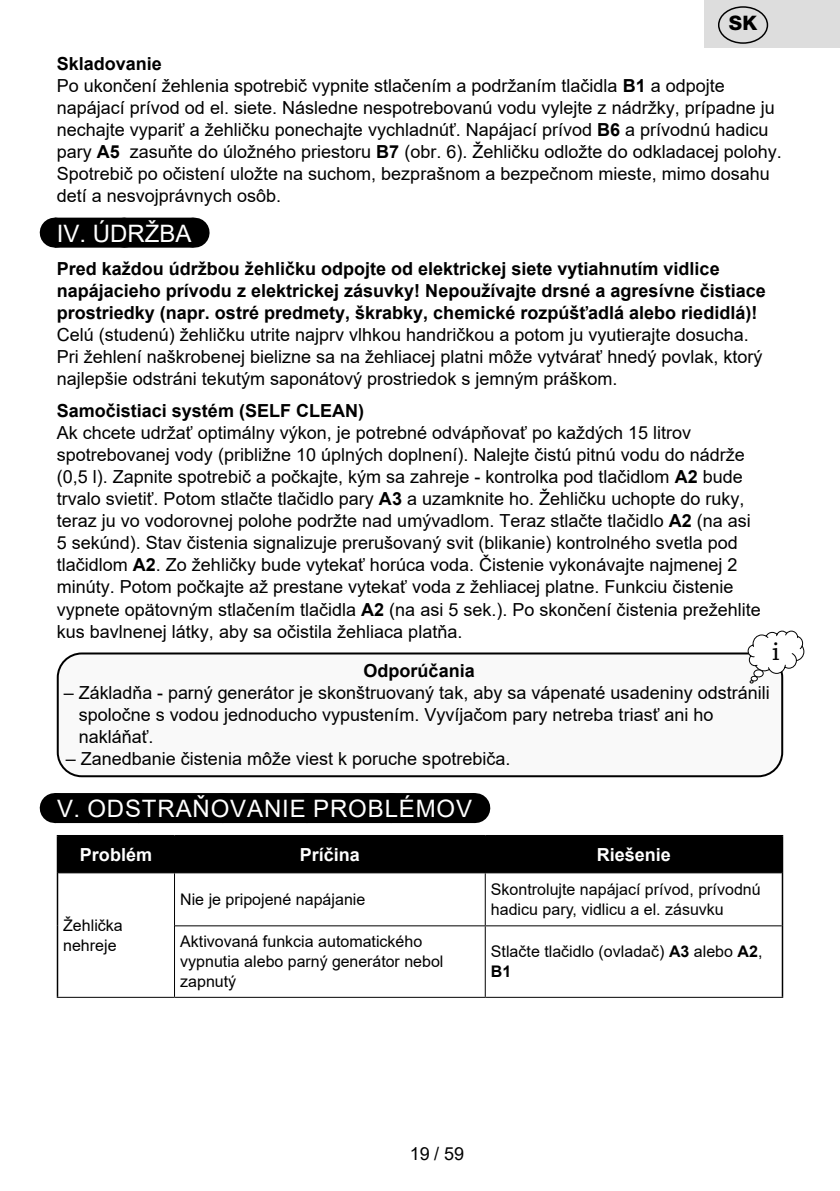
<style>
.page{position:relative;width:840px;height:1191px;background:#fff}
.page>*{position:absolute;margin:0;border:0;box-sizing:border-box;transform-origin:0 0}
.Normální{font:28px "Chaparral Pro";color:#000}
.Grafický_nadpis_ETA{font:24px "Arial";letter-spacing:.035em;color:#fff}
.Grafický_nadpis_ETA-2{font:24px "Arial";color:#fff}
.t1{font:800 20px "Helvetica Neue OT";color:#000}
.Normální-2{font:18px/22px "Arial";color:#000}
.Normální-3{font:700 18px/22px "Arial";color:#000}
.t2{font:700 18px "Arial";color:#fff}
.t3{font:16px/20px "Arial";color:#000}
.s1{font-weight:700}
.s2{font-weight:400}
</style>
<div class="page">
<div style="left:55px;top:218px;width:138px;height:30px;background:#000"></div>
<svg style="left:124px;top:247px;width:35px;height:1px"></svg>
<hr style="left:193px;top:218px;width:1px;height:30px;background:#000">
<div style="left:55px;top:793px;width:419px;height:30px;background:#000"></div>
<svg style="left:144px;top:793px;width:288px;height:1px"></svg>
<hr style="left:474px;top:793px;width:1px;height:30px;background:#000">
<div style="left:58px;top:653px;width:723px;height:123px;background:#f9f9f9;border-radius:24px"></div>
<div style="left:57px;top:652px;width:725px;height:125px;border:2px solid #000;border-radius:24px"></div>
<svg style="left:747px;top:631px;width:56px;height:52px"></svg>
<div style="left:58px;top:836px;width:723px;height:36px;background:#000"></div>
<hr style="left:57px;top:835px;width:117px;height:1px;background:#000">
<hr style="left:57px;top:836px;width:1px;height:37px;background:#000">
<hr style="left:174px;top:835px;width:311px;height:1px;background:#000">
<hr style="left:485px;top:835px;width:297px;height:1px;background:#000">
<hr style="left:781px;top:836px;width:1px;height:37px;background:#000">
<hr style="left:57px;top:873px;width:1px;height:53px;background:#000">
<hr style="left:57px;top:926px;width:1px;height:70px;background:#000">
<hr style="left:781px;top:873px;width:1px;height:53px;background:#000">
<hr style="left:781px;top:926px;width:1px;height:70px;background:#000">
<hr style="left:174px;top:836px;width:1px;height:36px;background:#000">
<hr style="left:484px;top:836px;width:1px;height:36px;background:#000">
<hr style="left:58px;top:872px;width:116px;height:1px;background:#000">
<hr style="left:174px;top:872px;width:311px;height:1px;background:#000">
<hr style="left:174px;top:873px;width:1px;height:53px;background:#000">
<hr style="left:485px;top:872px;width:296px;height:1px;background:#000">
<hr style="left:484px;top:873px;width:1px;height:52px;background:#000">
<hr style="left:174px;top:926px;width:1px;height:70px;background:#000">
<hr style="left:484px;top:926px;width:1px;height:70px;background:#000">
<hr style="left:57px;top:996px;width:117px;height:1px;background:#000">
<hr style="left:174px;top:996px;width:311px;height:1px;background:#000">
<hr style="left:485px;top:996px;width:297px;height:1px;background:#000">
<hr style="left:175px;top:925px;width:310px;height:1px;background:#000">
<hr style="left:485px;top:925px;width:296px;height:1px;background:#000">
<div style="left:704px;top:0;width:135px;height:48px;background:#ddd"></div>
<div style="left:717px;top:6px;width:50px;height:38px;border:1px solid #000;border-radius:50%"></div>
<p class="t1" style="left:728px;top:11px;width:30px">SK</p>
<p class="Normální-3" style="left:57px;top:53px;width:107px">Skladovanie</p>
<p class="Normální-2" style="left:57px;top:74px;width:726px">Po ukončení žehlenia spotrebič vypnite stlačením a podržaním tlačidla <span class="s1">B1</span> a odpojte napájací prívod od el. siete. Následne nespotrebovanú vodu vylejte z nádržky, prípadne ju nechajte vypariť a žehličku ponechajte vychladnúť. Napájací prívod <span class="s1">B6</span> a prívodnú hadicu pary <span class="s1">A5</span> zasuňte do úložného priestoru <span class="s1">B7</span> (obr. 6). Žehličku odložte do odkladacej polohy.<br>Spotrebič po očistení uložte na suchom, bezprašnom a bezpečnom mieste, mimo dosahu detí a nesvojprávnych osôb.</p>
<p class="Grafický_nadpis_ETA-2" style="left:57px;top:217px;width:136px">IV. ÚDRŽBA</p>
<p class="Normální-3" style="left:57px;top:258px;width:710px">Pred každou údržbou žehličku odpojte od elektrickej siete vytiahnutím vidlice napájacieho prívodu z elektrickej zásuvky! Nepoužívajte drsné a agresívne čistiace prostriedky (napr. ostré predmety, škrabky, chemické rozpúšťadlá alebo riedidlá)!<br><span class="s2">Celú (studenú) žehličku utrite najprv vlhkou handričkou a potom ju vyutierajte dosucha.<br>Pri žehlení naškrobenej bielizne sa na žehliacej platni môže vytvárať hnedý povlak, ktorý najlepšie odstráni tekutým saponátový prostriedok s jemným práškom.</span></p>
<p class="Normální-3" style="left:57px;top:400px;width:309px">Samočistiaci systém (SELF CLEAN)</p>
<p class="Normální-2" style="left:57px;top:422px;width:689px">Ak chcete udržať optimálny výkon, je potrebné odvápňovať po každých 15 litrov spotrebovanej vody (približne 10 úplných doplnení). Nalejte čistú pitnú vodu do nádrže</p>
<p class="Normální-2" style="left:57px;top:466px;width:705px">(0,5 l). Zapnite spotrebič a počkajte, kým sa zahreje - kontrolka pod tlačidlom <span class="s1">A2</span> bude trvalo svietiť. Potom stlačte tlačidlo pary <span class="s1">A3</span> a uzamknite ho. Žehličku uchopte do ruky, teraz ju vo vodorovnej polohe podržte nad umývadlom. Teraz stlačte tlačidlo <span class="s1">A2</span> (na asi 5 sekúnd). Stav čistenia signalizuje prerušovaný svit (blikanie) kontrolného svetla pod tlačidlom <span class="s1">A2</span>. Zo žehličky bude vytekať horúca voda. Čistenie vykonávajte najmenej 2 minúty. Potom počkajte až prestane vytekať voda z žehliacej platne. Funkciu čistenie vypnete opätovným stlačením tlačidla <span class="s1">A2</span> (na asi 5 sek.). Po skončení čistenia prežehlite kus bavlnenej látky, aby sa očistila žehliaca platňa.</p>
<p class="Normální-3" style="left:363px;top:659px;width:113px">Odporúčania</p>
<p class="Normální-2" style="left:79px;top:681px;width:692px;text-indent:-15px">– Základňa - parný generátor je skonštruovaný tak, aby sa vápenaté usadeniny odstránili spoločne s vodou jednoducho vypustením. Vyvíjačom pary netreba triasť ani ho nakláňať.</p>
<p class="Normální-2" style="left:66px;top:747px;width:446px">– Zanedbanie čistenia môže viest k poruche spotrebiča.</p>
<p class="Normální" style="left:771px;top:635px;width:9px">i</p>
<p class="Grafický_nadpis_ETA" style="left:57px;top:792px;width:416px">V. ODSTRAŇOVANIE PROBLÉMOV</p>
<p class="t2" style="left:80px;top:842px;width:74px">Problém</p>
<p class="t2" style="left:300px;top:842px;width:62px">Príčina</p>
<p class="t2" style="left:596px;top:842px;width:76px">Riešenie</p>
<p class="t3" style="left:63px;top:915px;width:61px">Žehlička nehreje</p>
<p class="t3" style="left:180px;top:889px;width:186px">Nie je pripojené napájanie</p>
<p class="t3" style="left:490px;top:879px;width:271px">Skontrolujte napájací prívod, prívodnú hadicu pary, vidlicu a el. zásuvku</p>
<p class="t3" style="left:180px;top:931px;width:265px">Aktivovaná funkcia automatického vypnutia alebo parný generátor nebol zapnutý</p>
<p class="t3" style="left:490px;top:941px;width:273px">Stlačte tlačidlo (ovladač) <span class="s1">A3</span> alebo <span class="s1">A2</span>,<br><span class="s1">B1</span></p>
<p class="Normální-2" style="left:410px;top:1142px;width:56px">19 / 59</p>
</div>
